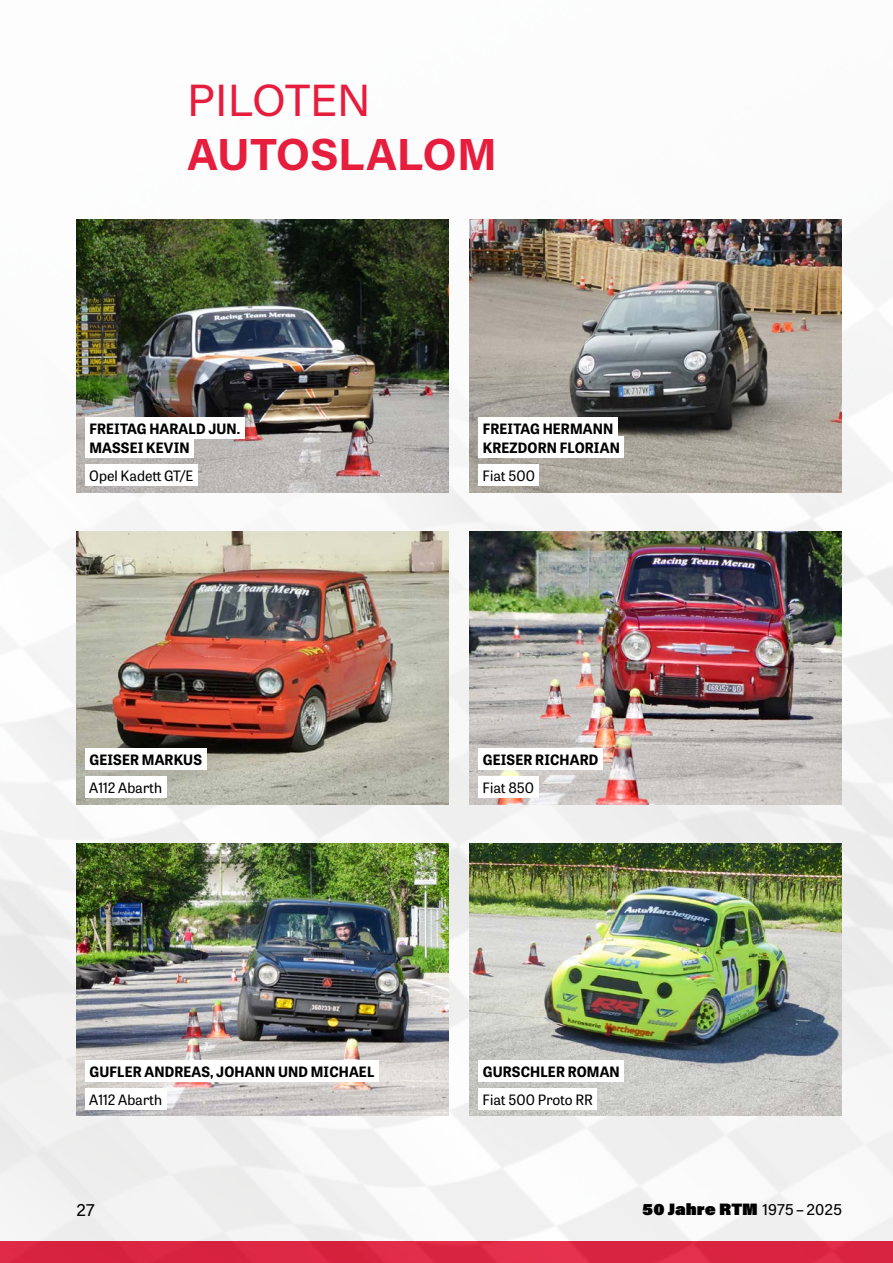
<style>
.page{position:relative;width:893px;height:1263px;background:#fff}
.page>*{position:absolute;margin:0;border:0;box-sizing:border-box;transform-origin:0 0}
.t1{font:700 45px "Acumin Pro";letter-spacing:-.005em;color:#e61d3d}
.t2{font:45px "Acumin Pro";letter-spacing:-.005em;color:#e61d3d}
.t3{font:18px "Acumin Pro";color:#000}
.t4{font:900 16.5px "Acumin Pro";color:#000}
.t5{font:700 14.25px/19.5px "Tablet Gothic";letter-spacing:.01em;color:#000}
.t6{font:14.25px "Tablet Gothic";color:#000}
.s1{font-weight:400}
</style>
<div class="page">
<img style="left:0;top:219px;width:893px;height:1044px">
<img style="left:77px;top:220px;width:372px;height:272px">
<img style="left:77px;top:843px;width:372px;height:273px">
<img style="left:77px;top:531px;width:372px;height:273px">
<img style="left:470px;top:220px;width:372px;height:272px">
<img style="left:470px;top:843px;width:372px;height:273px">
<img style="left:470px;top:531px;width:372px;height:273px">
<div style="left:85px;top:417px;width:159px;height:21px;background:#fff"></div>
<div style="left:85px;top:436px;width:109px;height:22px;background:#fff"></div>
<div style="left:85px;top:464px;width:113px;height:22px;background:#fff"></div>
<div style="left:85px;top:748px;width:121px;height:21px;background:#fff"></div>
<div style="left:85px;top:776px;width:81px;height:21px;background:#fff"></div>
<div style="left:85px;top:1060px;width:293px;height:21px;background:#fff"></div>
<div style="left:85px;top:1088px;width:81px;height:21px;background:#fff"></div>
<div style="left:478px;top:417px;width:139px;height:21px;background:#fff"></div>
<div style="left:478px;top:436px;width:146px;height:22px;background:#fff"></div>
<div style="left:478px;top:464px;width:61px;height:22px;background:#fff"></div>
<div style="left:478px;top:748px;width:124px;height:21px;background:#fff"></div>
<div style="left:478px;top:776px;width:60px;height:21px;background:#fff"></div>
<div style="left:478px;top:1060px;width:146px;height:21px;background:#fff"></div>
<div style="left:478px;top:1088px;width:119px;height:21px;background:#fff"></div>
<h1 class="t2" style="left:187px;top:69px;width:185px">PILOTEN</h1>
<h1 class="t1" style="left:187px;top:123px;width:311px">AUTOSLALOM</h1>
<p class="t5" style="left:89px;top:418px;width:152px">FREITAG HARALD JUN.<br>MASSEI KEVIN</p>
<p class="t6" style="left:89px;top:466px;width:105px">Opel Kadett GT/E</p>
<p class="t5" style="left:483px;top:418px;width:139px">FREITAG HERMANN<br>KREZDORN FLORIAN</p>
<p class="t6" style="left:483px;top:466px;width:54px">Fiat 500</p>
<p class="t5" style="left:89px;top:749px;width:114px">GEISER MARKUS</p>
<p class="t6" style="left:89px;top:777px;width:74px">A112 Abarth</p>
<p class="t5" style="left:483px;top:749px;width:117px">GEISER RICHARD</p>
<p class="t6" style="left:483px;top:777px;width:53px">Fiat 850</p>
<p class="t5" style="left:89px;top:1061px;width:286px">GUFLER ANDREAS, JOHANN UND MICHAEL</p>
<p class="t6" style="left:89px;top:1089px;width:74px">A112 Abarth</p>
<p class="t5" style="left:483px;top:1061px;width:139px">GURSCHLER ROMAN</p>
<p class="t6" style="left:483px;top:1089px;width:112px">Fiat 500 Proto RR</p>
<p class="t3" style="left:77px;top:1197px;width:20px">27</p>
<p class="t4" style="left:642px;top:1198px;width:201px">50 Jahre RTM <span class="s1">1975–2025</span></p>
</div>
